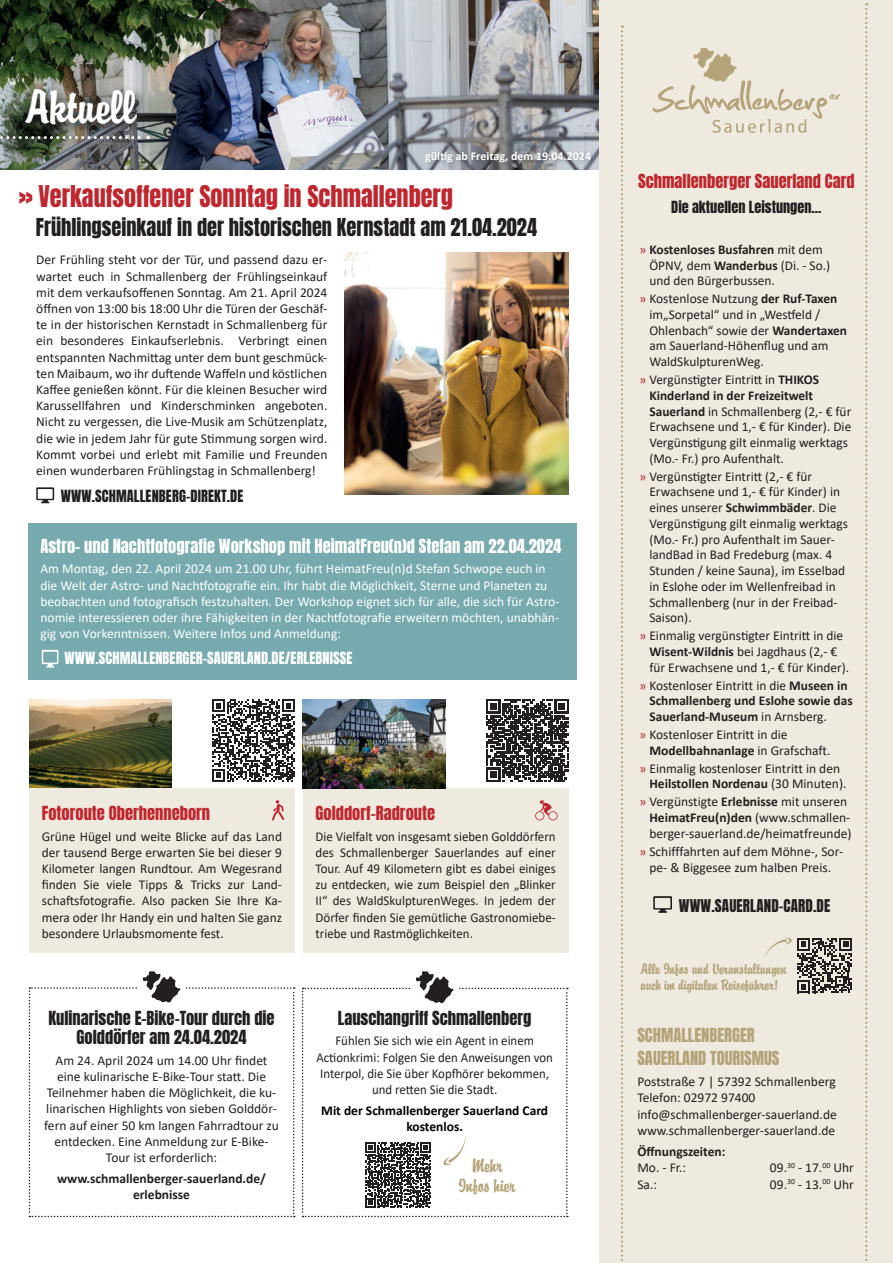
<style>
.page{position:relative;width:893px;height:1263px;background:#fff}
.page>*{position:absolute;margin:0;border:0;box-sizing:border-box;transform-origin:0 0}
.t1{font:42px "Brody";color:#fff}
.t2{font:25.5px "Anton";color:#c0262d;scale:.95 1}
.t3{font:21px "Anton";color:#231f20}
.t4{font:16.5px/19.8px "Anton";color:#231f20;text-align:center}
.t5{font:16.5px "Anton";color:#c0262d}
.t6{font:16.5px "Anton";color:#fff}
.t7{font:16.5px/22.5px "Anton";color:#b5a379}
.t8{font:16.5px/20px "Brody";color:#b5a379;text-align:center}
.t9{font:15px "Anton";letter-spacing:.01em;color:#231f20}
.t10{font:14.4px "Anton";letter-spacing:.01em;color:#fff}
.t11{font:14.4px "Anton";letter-spacing:.01em;color:#231f20}
.t12{font:14.25px "Anton";color:#231f20}
.t13{font:13.5px/15.8px "Calibri";color:#231f20}
.t14{font:13.5px/16.2px "Calibri";color:#fff}
.t15{font:13.5px/16.2px "Calibri";color:#231f20;text-align:justify;scale:.96 1}
.t16{font:700 13.5px/15.8px "Calibri";color:#231f20;text-align:center}
.t17{font:13.5px/16.2px "Calibri";color:#231f20;text-align:center;scale:.95 1}
.t18{font:700 13.5px/16.2px "Calibri";color:#000;text-align:center}
.t19{font:13.35px/16px "Brody";color:#b5a379}
.t20{font:700 12px "Calibri";color:#fff}
.s1{color:#c0262d}
.s2{font-weight:700}
.s3{font-weight:400;color:#c0262d}
.s4{font-weight:400}
</style>
<div class="page">
<svg style="left:302px;top:971px;width:266px;height:246px"></svg>
<div style="left:303px;top:789px;width:266px;height:164px;background:#efeae0"></div>
<img style="left:303px;top:699px;width:142px;height:90px">
<svg style="left:486px;top:699px;width:83px;height:83px"></svg>
<svg style="left:535px;top:800px;width:23px;height:20px"></svg>
<img style="left:29px;top:699px;width:142px;height:90px">
<svg style="left:212px;top:699px;width:83px;height:83px"></svg>
<div style="left:29px;top:789px;width:266px;height:164px;background:#efeae0"></div>
<svg style="left:272px;top:800px;width:12px;height:20px"></svg>
<svg style="left:29px;top:971px;width:266px;height:246px"></svg>
<div style="left:28px;top:523px;width:548px;height:157px;background:#77aaae"></div>
<svg style="left:42px;top:650px;width:16px;height:18px"></svg>
<img style="left:344px;top:252px;width:225px;height:242px">
<svg style="left:36px;top:487px;width:18px;height:16px"></svg>
<img style="left:0;top:0;width:600px;height:169px">
<div style="left:600px;top:0;width:293px;height:1263px;background:#efeae0"></div>
<svg style="left:621px;top:26px;width:2px;height:1236px"></svg>
<svg style="left:865px;top:3px;width:2px;height:1258px"></svg>
<div style="left:423px;top:150px;width:174px;height:19px;background:#231f20;opacity:.3"></div>
<svg style="left:652px;top:47px;width:188px;height:86px"></svg>
<div style="left:0;top:132px;width:162px;height:20px;background:#231f20;opacity:.75"></div>
<svg style="left:0;top:136px;width:149px;height:3px"></svg>
<div style="left:21px;top:85px;width:129px;height:53px;background:#231f20;opacity:.75"></div>
<svg style="left:653px;top:896px;width:19px;height:17px"></svg>
<svg style="left:764px;top:937px;width:88px;height:56px"></svg>
<h1 class="t1" style="left:26px;top:81px;width:112px">Aktuell</h1>
<p class="t20" style="left:425px;top:147px;width:167px">gültig ab Freitag, dem 19.04.2024</p>
<h2 class="t2" style="left:19px;top:183px;width:459px">» Verkaufsoffener Sonntag in Schmallenberg</h2>
<h3 class="t3" style="left:36px;top:216px;width:503px">Frühlingseinkauf in der historischen Kernstadt am 21.04.2024</h3>
<p class="t13" style="left:36px;top:251px;width:293px;line-height:16.2px;text-align:justify">Der Frühling steht vor der Tür, und passend dazu er&shy;wartet euch in Schmallenberg der Frühlingseinkauf mit dem verkaufsoffenen Sonntag. Am 21. April 2024 öffnen von 13:00 bis 18:00 Uhr die Türen der Geschäf&shy;te in der historischen Kernstadt in Schmallenberg für ein besonderes Einkaufserlebnis. Verbringt einen entspannten Nachmittag unter dem bunt geschmück&shy;ten Maibaum, wo ihr duftende Waffeln und köstlichen Kaffee genießen könnt. Für die kleinen Besucher wird Karussellfahren und Kinderschminken angeboten.<br>Nicht zu vergessen, die Live-Musik am Schützenplatz, die wie in jedem Jahr für gute Stimmung sorgen wird.<br>Kommt vorbei und erlebt mit Familie und Freunden einen wunderbaren Frühlingstag in Schmallenberg!</p>
<p class="t11" style="left:61px;top:489px;width:184px">WWW.SCHMALLENBERG-DIREKT.DE</p>
<p class="t6" style="left:40px;top:538px;width:522px">Astro- und Nachtfotografie Workshop mit HeimatFreu(n)d Stefan am 22.04.2024</p>
<p class="t14" style="left:40px;top:560px;width:521px">Am Montag, den 22. April 2024 um 21.00 Uhr, führt HeimatFreu(n)d Stefan Schwope euch in die Welt der Astro- und Nachtfotografie ein. Ihr habt die Möglichkeit, Sterne und Planeten zu beobachten und fotografisch festzuhalten. Der Workshop eignet sich für alle, die sich für Astro&shy;nomie interessieren oder ihre Fähigkeiten in der Nachtfotografie erweitern möchten, unabhän&shy;gig von Vorkenntnissen. Weitere Infos und Anmeldung:</p>
<p class="t10" style="left:65px;top:651px;width:289px">WWW.SCHMALLENBERGER-SAUERLAND.DE/ERLEBNISSE</p>
<p class="t5" style="left:42px;top:805px;width:170px">Fotoroute Oberhenneborn</p>
<p class="t13" style="left:42px;top:828px;width:242px;line-height:16.2px;text-align:justify">Grüne Hügel und weite Blicke auf das Land der tausend Berge erwarten Sie bei dieser 9<br>Kilometer langen Rundtour. Am Wegesrand finden Sie viele Tipps &amp; Tricks zur Land&shy;schaftsfotografie. Also packen Sie Ihre Ka&shy;mera oder Ihr Handy ein und halten Sie ganz besondere Urlaubsmomente fest.</p>
<p class="t4" style="left:48px;top:1009px;width:228px">Kulinarische E-Bike-Tour durch die<br>Golddörfer am 24.04.2024</p>
<p class="t13" style="left:44px;top:1052px;width:236px;line-height:16.2px;text-align:center">Am 24. April 2024 um 14.00 Uhr findet eine kulinarische E-Bike-Tour statt. Die Teilnehmer haben die Möglichkeit, die ku&shy;linarischen Highlights von sieben Golddör&shy;fern auf einer 50 km langen Fahrradtour zu entdecken. Eine Anmeldung zur E-Bike-Tour ist erforderlich:</p>
<p class="t16" style="left:57px;top:1170px;width:210px;line-height:16.2px">www.schmallenberger-sauerland.de/ erlebnisse</p>
<p class="t5" style="left:316px;top:805px;width:121px">Golddorf-Radroute</p>
<p class="t15" style="left:316px;top:828px;width:252px">Die Vielfalt von insgesamt sieben Golddörfern des Schmallenberger Sauerlandes auf einer Tour. Auf 49 Kilometern gibt es dabei einiges zu entdecken, wie zum Beispiel den „Blinker II“ des WaldSkulpturenWeges. In jedem der Dörfer finden Sie gemütliche Gastronomiebe&shy;triebe und Rastmöglichkeiten.</p>
<p class="t4" style="left:338px;top:1009px;width:195px">Lauschangriff Schmallenberg</p>
<p class="t17" style="left:316px;top:1032px;width:250px">Fühlen Sie sich wie ein Agent in einem Actionkrimi: Folgen Sie den Anweisungen von Interpol, die Sie über Kopfhörer bekommen, und retten Sie die Stadt.</p>
<p class="t18" style="left:321px;top:1102px;width:229px">Mit der Schmallenberger Sauerland Card kostenlos.</p>
<p class="t8" style="left:459px;top:1156px;width:58px">Mehr<br>Infos hier</p>
<p class="t5" style="left:638px;top:172px;width:218px">Schmallenberger Sauerland Card</p>
<p class="t12" style="left:671px;top:200px;width:151px">Die aktuellen Leistungen...</p>
<p class="t13" style="left:649px;top:241px;width:182px;text-indent:-10px"><span class="s1">»</span> <span class="s2">Kostenloses Busfahren</span> mit dem<br>ÖPNV, dem <span class="s2">Wanderbus</span> (Di. - So.) und den Bürgerbussen.</p>
<p class="t13" style="left:649px;top:290px;width:199px;text-indent:-10px"><span class="s1">»</span> Kostenlose Nutzung <span class="s2">der Ruf-Taxen </span>im„Sorpetal“ und in „Westfeld /<br>Ohlenbach“ sowie der <span class="s2">Wandertaxen </span>am Sauerland-Höhenflug und am<br>WaldSkulpturenWeg.</p>
<p class="t13" style="left:649px;top:371px;width:203px;text-indent:-10px"><span class="s1">»</span> Vergünstigter Eintritt in <span class="s2">THIKOS Kinderland in der Freizeitwelt Sauerland</span> in Schmallenberg (2,- € für Erwachsene und 1,- € für Kinder). Die Vergünstigung gilt einmalig werktags (Mo.- Fr.) pro Aufenthalt.</p>
<p class="t13" style="left:649px;top:468px;width:200px;text-indent:-10px"><span class="s1">»</span> Vergünstigter Eintritt (2,- € für<br>Erwachsene und 1,- € für Kinder) in eines unserer <span class="s2">Schwimmbäder</span>. Die<br>Vergünstigung gilt einmalig werktags (Mo.- Fr.) pro Aufenthalt im Sauer&shy;landBad in Bad Fredeburg (max. 4<br>Stunden / keine Sauna), im Esselbad in Eslohe oder im Wellenfreibad in<br>Schmallenberg (nur in der Freibad-<br>Saison).</p>
<p class="t13" style="left:649px;top:628px;width:201px;text-indent:-10px"><span class="s1">»</span> Einmalig vergünstigter Eintritt in die<br><span class="s2">Wisent-Wildnis</span> bei Jagdhaus (2,- € für Erwachsene und 1,- € für Kinder).</p>
<p class="t16" style="left:649px;top:677px;width:205px;text-align:left;text-indent:-10px"><span class="s3">»</span> <span class="s4">Kostenloser Eintritt in die</span> Museen in<br>Schmallenberg und Eslohe sowie das<br>Sauerland-Museum <span class="s4">in Arnsberg.</span></p>
<p class="t13" style="left:649px;top:726px;width:183px;text-indent:-10px"><span class="s1">»</span> Kostenloser Eintritt in die<br><span class="s2">Modellbahnanlage</span> in Grafschaft.</p>
<p class="t13" style="left:649px;top:760px;width:199px;text-indent:-10px"><span class="s1">»</span> Einmalig kostenloser Eintritt in den<br><span class="s2">Heilstollen Nordenau</span> (30 Minuten).</p>
<p class="t13" style="left:649px;top:794px;width:204px;text-indent:-10px"><span class="s1">»</span> Vergünstigte <span class="s2">Erlebnisse</span> mit unseren<br><span class="s2">HeimatFreu(n)den</span> (www.schmallen&shy;berger-sauerland.de/heimatfreunde)</p>
<p class="t13" style="left:639px;top:843px;width:205px;text-align:center"><span class="s1">»</span> Schifffahrten auf dem Möhne-, Sor&shy;pe- &amp; Biggesee zum halben Preis.</p>
<p class="t9" style="left:679px;top:897px;width:153px">WWW.SAUERLAND-CARD.DE</p>
<p class="t19" style="left:641px;top:961px;width:147px">Alle Infos und Veranstaltungen auch im digitalen Reiseführer!</p>
<p class="t7" style="left:637px;top:1025px;width:144px">SCHMALLENBERGER<br>SAUERLAND TOURISMUS</p>
<p class="t13" style="left:637px;top:1072px;width:201px;line-height:16.5px">Poststraße 7 | 57392 Schmallenberg Telefon: 02972 97400 info@schmallenberger-sauerland.de www.schmallenberger-sauerland.de</p>
<p class="t16" style="left:637px;top:1143px;width:90px">Öffnungszeiten:</p>
<p class="t13" style="left:637px;top:1159px;width:50px">Mo. - Fr.:</p>
<p class="t13" style="left:770px;top:1160px;width:85px">09.<sup>30</sup> - 17.<sup>00</sup> Uhr</p>
<p class="t13" style="left:637px;top:1176px;width:21px">Sa.:</p>
<p class="t13" style="left:770px;top:1176px;width:85px">09.<sup>30</sup> - 13.<sup>00</sup> Uhr</p>
</div>
